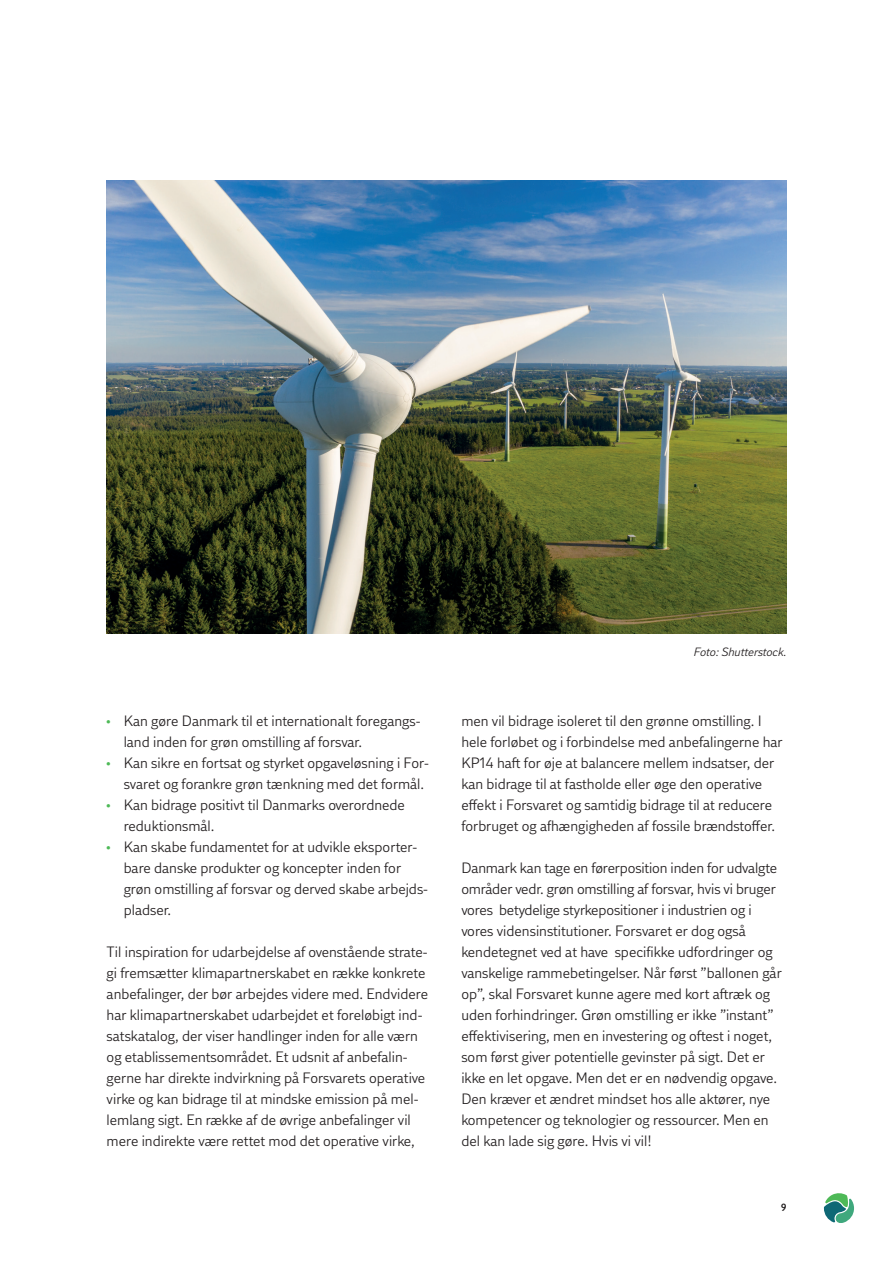
<style>
.page{position:relative;width:893px;height:1263px;background:#fff}
.page>*{position:absolute;margin:0;border:0;box-sizing:border-box;transform-origin:0 0}
.t1{font:15px/21px "DI Sans";color:#231f20}
.t2{font:italic 12px "DI Sans";color:#231f20}
.t3{font:600 10.5px "DI Sans";color:#231f20}
.s1{font-weight:900;color:#4eb957}
</style>
<div class="page">
<svg style="left:824px;top:1193px;width:30px;height:30px"></svg>
<img style="left:107px;top:181px;width:680px;height:453px">
<p class="t1" style="left:107px;top:710px;width:315px"><span class="s1">·</span> Kan gøre Danmark til et internationalt foregangs-</p>
<p class="t1" style="left:124px;top:731px;width:240px">land inden for grøn omstilling af forsvar.</p>
<p class="t1" style="left:107px;top:752px;width:324px"><span class="s1">·</span> Kan sikre en fortsat og styrket opgaveløsning i For-</p>
<p class="t1" style="left:124px;top:773px;width:302px">svaret og forankre grøn tænkning med det formål.</p>
<p class="t1" style="left:107px;top:794px;width:300px"><span class="s1">·</span> Kan bidrage positivt til Danmarks overordnede</p>
<p class="t1" style="left:124px;top:815px;width:92px">reduktionsmål.</p>
<p class="t1" style="left:107px;top:836px;width:312px"><span class="s1">·</span> Kan skabe fundamentet for at udvikle eksporter-</p>
<p class="t1" style="left:124px;top:857px;width:279px">bare danske produkter og koncepter inden for</p>
<p class="t1" style="left:124px;top:878px;width:306px">grøn omstilling af forsvar og derved skabe arbejds-</p>
<p class="t1" style="left:124px;top:899px;width:49px">pladser.</p>
<p class="t1" style="left:107px;top:941px;width:323px">Til inspiration for udarbejdelse af ovenstående strate&shy;gi fremsætter klimapartnerskabet en række konkrete anbefalinger, der bør arbejdes videre med. Endvidere har klimapartnerskabet udarbejdet et foreløbigt ind&shy;satskatalog, der viser handlinger inden for alle værn og etablissementsområdet. Et udsnit af anbefalin&shy;gerne har direkte indvirkning på Forsvarets operative virke og kan bidrage til at mindske emission på mel&shy;lemlang sigt. En række af de øvrige anbefalinger vil mere indirekte være rettet mod det operative virke,</p>
<p class="t2" style="left:694px;top:644px;width:94px">Foto: Shutterstock.</p>
<p class="t1" style="left:461px;top:710px;width:323px">men vil bidrage isoleret til den grønne omstilling. I hele forløbet og i forbindelse med anbefalingerne har KP14 haft for øje at balancere mellem indsatser, der kan bidrage til at fastholde eller øge den operative effekt i Forsvaret og samtidig bidrage til at reducere forbruget og afhængigheden af fossile brændstoffer.</p>
<p class="t1" style="left:461px;top:857px;width:322px">Danmark kan tage en førerposition inden for udvalgte områder vedr. grøn omstilling af forsvar, hvis vi bruger vores betydelige styrkepositioner i industrien og i vores vidensinstitutioner. Forsvaret er dog også kendetegnet ved at have specifikke udfordringer og vanskelige rammebetingelser. Når først ”ballonen går op”, skal Forsvaret kunne agere med kort aftræk og uden forhindringer. Grøn omstilling er ikke ”instant” effektivisering, men en investering og oftest i noget, som først giver potentielle gevinster på sigt. Det er ikke en let opgave. Men det er en nødvendig opgave.<br>Den kræver et ændret mindset hos alle aktører, nye kompetencer og teknologier og ressourcer. Men en del kan lade sig gøre. Hvis vi vil!</p>
<p class="t3" style="left:781px;top:1201px;width:7px">9</p>
</div>
